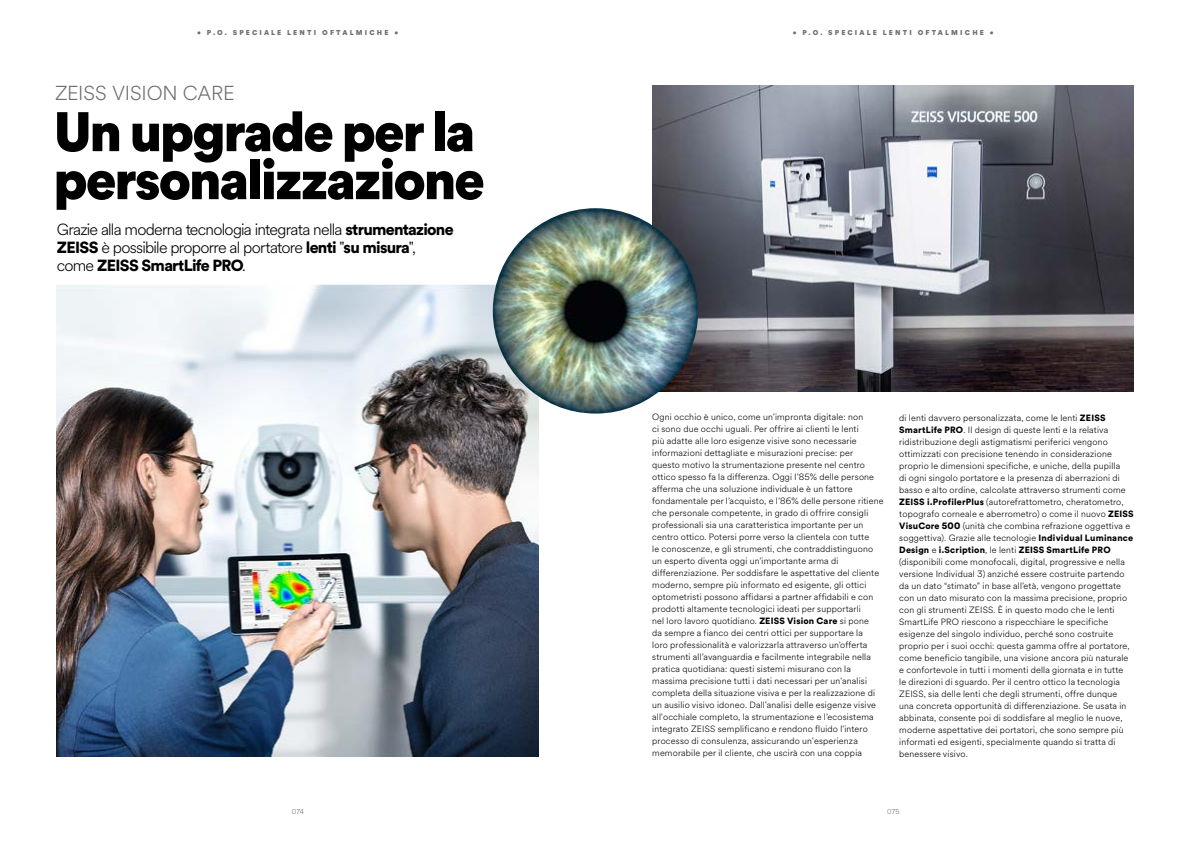
<style>
.page{position:relative;width:1191px;height:842px;background:#fff}
.page>*{position:absolute;margin:0;border:0;box-sizing:border-box;transform-origin:0 0}
.t1{font:900 55px/48px "Circular XX";letter-spacing:-.05em;color:#000}
.t2{font:300 20px "Circular Spotify Text";letter-spacing:-.01em;color:#706f6f}
.t3{font:300 16px/18px "Circular Spotify Text";letter-spacing:-.045em;color:#000}
.t4{font:900 16px "Circular Std";letter-spacing:-.04em;color:#000}
.t5{font:300 9px/12px "Circular Spotify Text";letter-spacing:.02em;color:#000}
.t6{font:900 9px "Circular Std";letter-spacing:.02em;color:#000}
.t7{font:900 7px "Circular XX";letter-spacing:.31em;color:#706f6f}
.t8{font:300 7px "Circular Spotify Text";letter-spacing:-.005em;color:#706f6f}
.s1{font-family:"Circular Std";font-weight:900}
.s2{font-family:"Circular Spotify Text";font-weight:300}
.s3{font-family:"Circular Std";font-weight:900;font-size:10px}
</style>
<div class="page">
<img style="left:57px;top:284px;width:482px;height:473px">
<img style="left:652px;top:85px;width:481px;height:307px">
<img style="left:493px;top:208px;width:205px;height:206px;border-radius:103px">
<p class="t7" style="left:197px;top:28px;width:202px">• P.O. SPECIALE LENTI OFTALMICHE •</p>
<p class="t7" style="left:792px;top:28px;width:202px">• P.O. SPECIALE LENTI OFTALMICHE •</p>
<h2 class="t2" style="left:55px;top:79px;width:181px">ZEISS VISION CARE</h2>
<h1 class="t1" style="left:53px;top:105px;width:433px">Un upgrade per la personalizzazione</h1>
<h3 class="t3" style="left:57px;top:221px;width:398px">Grazie alla moderna tecnologia integrata nella <span class="s1">strumentazione<br>ZEISS</span> è possibile proporre al portatore <span class="s1">lenti</span> "<span class="s1">su misura</span>",</h3>
<h3 class="t4" style="left:57px;top:255px;width:191px"><span class="s2">come</span> ZEISS SmartLife PRO<span class="s2">.</span></h3>
<p class="t5" style="left:652px;top:411px;width:233px">Ogni occhio è unico, come un'impronta digitale: non<br>ci sono due occhi uguali. Per offrire ai clienti le lenti<br>più adatte alle loro esigenze visive sono necessarie informazioni dettagliate e misurazioni precise: per<br>questo motivo la strumentazione presente nel centro ottico spesso fa la differenza. Oggi l’85% delle persone afferma che una soluzione individuale è un fattore fondamentale per l’acquisto, e l’86% delle persone ritiene che personale competente, in grado di offrire consigli professionali sia una caratteristica importante per un centro ottico. Potersi porre verso la clientela con tutte<br>le conoscenze, e gli strumenti, che contraddistinguono un esperto diventa oggi un’importante arma di differenziazione. Per soddisfare le aspettative del cliente moderno, sempre più informato ed esigente, gli ottici optometristi possono affidarsi a partner affidabili e con prodotti altamente tecnologici ideati per supportarli<br>nel loro lavoro quotidiano. <span class="s1">ZEISS Vision Care</span> si pone<br>da sempre a fianco dei centri ottici per supportare la<br>loro professionalità e valorizzarla attraverso un’offerta strumenti all’avanguardia e facilmente integrabile nella pratica quotidiana: questi sistemi misurano con la massima precisione tutti i dati necessari per un'analisi completa della situazione visiva e per la realizzazione di un ausilio visivo idoneo. Dall'analisi delle esigenze visive all'occhiale completo, la strumentazione e l’ecosistema integrato ZEISS semplificano e rendono fluido l'intero processo di consulenza, assicurando un'esperienza memorabile per il cliente, che uscirà con una coppia</p>
<p class="t5" style="left:899px;top:412px;width:236px">di lenti davvero personalizzata, come le lenti <span class="s1">ZEISS SmartLife PRO</span>. Il design di queste lenti e la relativa ridistribuzione degli astigmatismi periferici vengono ottimizzati con precisione tenendo in considerazione proprio le dimensioni specifiche, e uniche, della pupilla<br>di ogni singolo portatore e la presenza di aberrazioni di basso e alto ordine, calcolate attraverso strumenti come <span class="s1">ZEISS i.ProfilerPlus</span> (autorefrattometro, cheratometro, topografo corneale e aberrometro) o come il nuovo <span class="s1">ZEISS VisuCore</span> <span class="s3">500</span> (unità che combina refrazione oggettiva e soggettiva). Grazie alle tecnologie <span class="s1">Individual Luminance</span></p>
<p class="t6" style="left:899px;top:544px;width:213px">Design <span class="s2">e</span> i.Scription<span class="s2">, le lenti</span> ZEISS SmartLife PRO</p>
<p class="t5" style="left:899px;top:556px;width:232px">(disponibili come monofocali, digital, progressive e nella versione Individual 3) anziché essere costruite partendo da un dato “stimato” in base all’età, vengono progettate con un dato misurato con la massima precisione, proprio con gli strumenti ZEISS. È in questo modo che le lenti SmartLife PRO riescono a rispecchiare le specifiche esigenze del singolo individuo, perché sono costruite proprio per i suoi occhi: questa gamma offre al portatore, come beneficio tangibile, una visione ancora più naturale e confortevole in tutti i momenti della giornata e in tutte le direzioni di sguardo. Per il centro ottico la tecnologia ZEISS, sia delle lenti che degli strumenti, offre dunque una concreta opportunità di differenziazione. Se usata in abbinata, consente poi di soddisfare al meglio le nuove, moderne aspettative dei portatori, che sono sempre più informati ed esigenti, specialmente quando si tratta di benessere visivo.</p>
<p class="t8" style="left:292px;top:806px;width:14px">074</p>
<p class="t8" style="left:887px;top:806px;width:14px">075</p>
</div>
